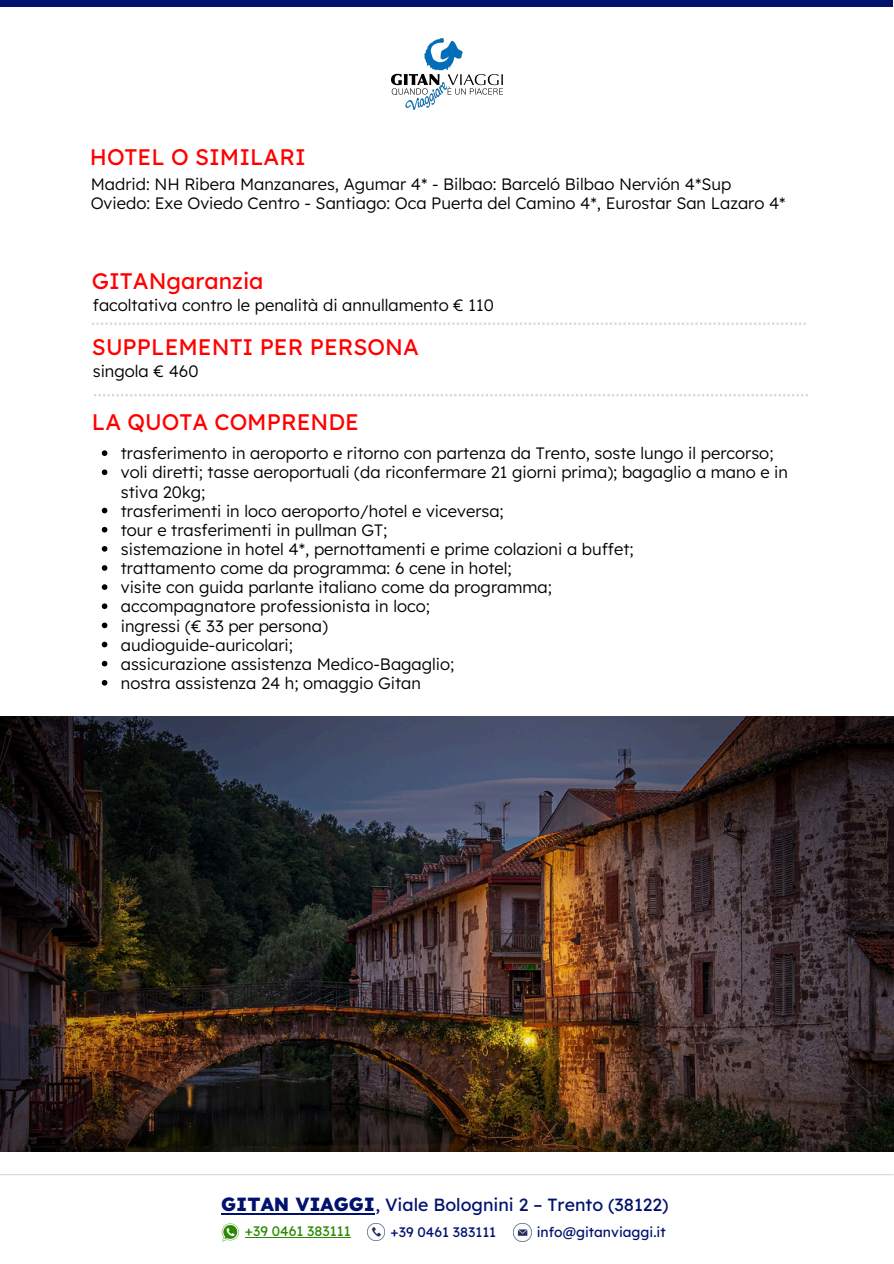
<style>
.page{position:relative;width:894px;height:1264px;background:#fff}
.page>*{position:absolute;margin:0;border:0;box-sizing:border-box;transform-origin:0 0}
.t1{font:22.5px "Lexend";color:#f00}
.t2{font:17.7px "Lexend";color:#00126d}
.t3{font:300 16.5px/19.2px "Lexend";color:#000}
.t4{font:13.8px "Lexend";color:#00126d}
.t5{font:13.8px "Lexend";color:#2c8a03}
.s1{font-weight:800;font-size:19.05px}
</style>
<div class="page">
<div style="left:1px;top:0;width:891px;height:7px;background:#00126d"></div>
<hr style="left:0;top:1174px;width:893px;height:1px;background:#d7d7d7">
<img style="left:391px;top:38px;width:111px;height:71px">
<svg style="left:92px;top:322px;width:713px;height:3px"></svg>
<svg style="left:94px;top:394px;width:713px;height:2px"></svg>
<img style="left:221px;top:1223px;width:18px;height:18px">
<hr style="left:245px;top:1236px;width:105px;height:1px;background:#2c8a03">
<img style="left:367px;top:1223px;width:17px;height:17px">
<img style="left:513px;top:1223px;width:18px;height:18px">
<hr style="left:221px;top:1213px;width:154px;height:1px;background:#00126d">
<img style="left:1px;top:716px;width:892px;height:435px">
<svg style="left:102px;top:450px;width:5px;height:6px"></svg>
<svg style="left:102px;top:469px;width:5px;height:6px"></svg>
<svg style="left:102px;top:508px;width:5px;height:5px"></svg>
<svg style="left:102px;top:527px;width:5px;height:5px"></svg>
<svg style="left:102px;top:546px;width:5px;height:5px"></svg>
<svg style="left:102px;top:565px;width:5px;height:6px"></svg>
<svg style="left:102px;top:584px;width:5px;height:6px"></svg>
<svg style="left:102px;top:603px;width:5px;height:6px"></svg>
<svg style="left:102px;top:622px;width:5px;height:6px"></svg>
<svg style="left:102px;top:641px;width:5px;height:6px"></svg>
<svg style="left:102px;top:661px;width:5px;height:5px"></svg>
<svg style="left:102px;top:680px;width:5px;height:5px"></svg>
<p class="t1" style="left:90px;top:142px;width:217px">HOTEL O SIMILARI</p>
<h1 class="t3" style="left:91px;top:174px;width:696px">Madrid: NH Ribera Manzanares, Agumar 4* - Bilbao: Barceló Bilbao Nervión 4*Sup<br>Oviedo: Exe Oviedo Centro - Santiago: Oca Puerta del Camino 4*, Eurostar San Lazaro 4*</h1>
<h1 class="t1" style="left:92px;top:266px;width:173px">GITANgaranzia</h1>
<p class="t3" style="left:93px;top:295px;width:402px">facoltativa contro le penalità di annullamento € 110</p>
<h5 class="t1" style="left:92px;top:332px;width:328px">SUPPLEMENTI PER PERSONA</h5>
<p class="t3" style="left:93px;top:361px;width:107px">singola € 460</p>
<p class="t1" style="left:92px;top:408px;width:268px">LA QUOTA COMPRENDE</p>
<p class="t3" style="left:121px;top:443px;width:654px">trasferimento in aeroporto e ritorno con partenza da Trento, soste lungo il percorso;</p>
<p class="t3" style="left:121px;top:462px;width:668px">voli diretti; tasse aeroportuali (da riconfermare 21 giorni prima); bagaglio a mano e in stiva 20kg;</p>
<p class="t3" style="left:121px;top:501px;width:384px">trasferimenti in loco aeroporto/hotel e viceversa;</p>
<p class="t3" style="left:121px;top:520px;width:268px">tour e trasferimenti in pullman GT;</p>
<p class="t3" style="left:121px;top:539px;width:514px">sistemazione in hotel 4*, pernottamenti e prime colazioni a buffet;</p>
<p class="t3" style="left:121px;top:558px;width:392px">trattamento come da programma: 6 cene in hotel;</p>
<p class="t3" style="left:121px;top:577px;width:432px">visite con guida parlante italiano come da programma;</p>
<p class="t3" style="left:121px;top:596px;width:310px">accompagnatore professionista in loco;</p>
<p class="t3" style="left:121px;top:615px;width:208px">ingressi (€ 33 per persona)</p>
<p class="t3" style="left:121px;top:635px;width:174px">audioguide-auricolari;</p>
<p class="t3" style="left:121px;top:654px;width:335px">assicurazione assistenza Medico-Bagaglio;</p>
<p class="t3" style="left:121px;top:673px;width:301px">nostra assistenza 24 h; omaggio Gitan</p>
<h5 class="t2" style="left:221px;top:1193px;width:449px"><span class="s1">GITAN VIAGGI</span>, Viale Bolognini 2 – Trento (38122)</h5>
<p class="t5" style="left:245px;top:1222px;width:107px">+39 0461 383111</p>
<h1 class="t4" style="left:390px;top:1223px;width:107px">+39 0461 383111</h1>
<h5 class="t4" style="left:536px;top:1223px;width:130px">info@gitanviaggi.it</h5>
</div>
